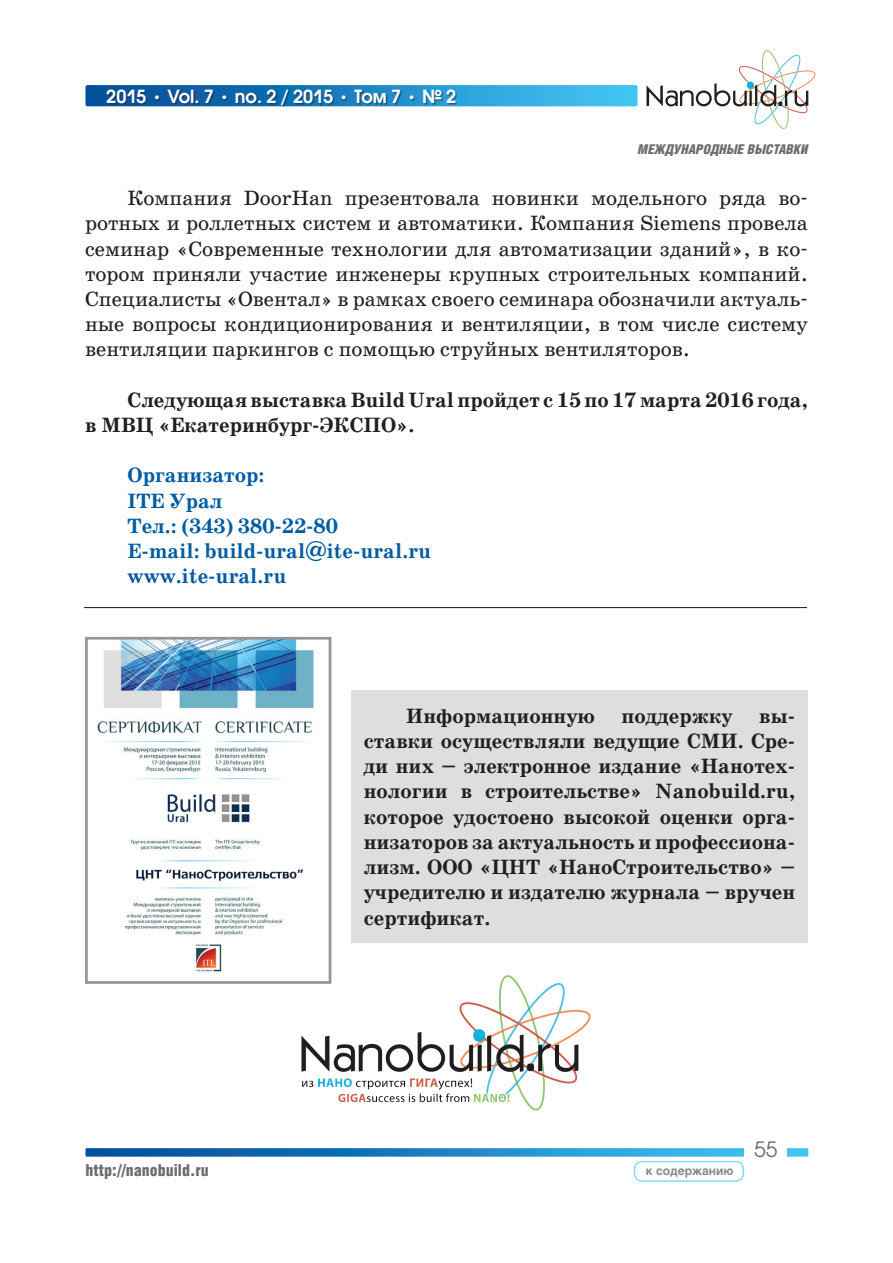
<style>
.page{position:relative;width:893px;height:1263px;background:#fff}
.page>*{position:absolute;margin:0;border:0;box-sizing:border-box;transform-origin:0 0}
.t1{font:21px/25.2px "School Book C";color:#231f20;text-align:justify}
.t2{font:700 21px/25.2px "School Book C";color:#231f20}
.t3{font:700 21px/25.2px "School Book C";color:#015ca3}
.t4{font:21px "Avant Garde Gothic C";color:#6c6d70}
.t5{font:600 18px "Avant Garde Gothic C";color:#fff}
.t6{font:900 16.5px "Helios Cond";color:#6c6d70}
.t7{font:italic 900 13.5px "Helios Cond";color:#6c6d70}
.t8{font:700 12px "Helios";color:#87898c}
.s1{font-family:"School Book C";font-weight:700}
</style>
<div class="page">
<div style="left:85px;top:85px;width:553px;height:21px;background:linear-gradient(to right,#004694,#42c8f7);border-radius:2px"></div>
<div style="left:108px;top:90px;width:349px;height:17px;background:#231f20;opacity:.5"></div>
<svg style="left:646px;top:50px;width:169px;height:79px"></svg>
<svg style="left:85px;top:1148px;width:723px;height:9px;background:#298ac5"></svg>
<div style="left:745px;top:1137px;width:42px;height:20px;background:#fff"></div>
<div style="left:634px;top:1161px;width:110px;height:21px;border:2px solid #8dd7f7;border-radius:7px"></div>
<hr style="left:84px;top:607px;width:723px;height:1px;background:#231f20">
<img style="left:301px;top:974px;width:290px;height:137px">
<div style="left:351px;top:690px;width:457px;height:252px;background:#dddee0"></div>
<img style="left:97px;top:641px;width:230px;height:339px">
<div style="left:85px;top:637px;width:246px;height:347px;border:3px solid #939598"></div>
<p class="t5" style="left:106px;top:85px;width:351px">2015 <span class="s1">•</span> Vol. 7 <span class="s1">•</span> no. 2 / 2015 <span class="s1">•</span> Том 7 <span class="s1">•</span> № 2</p>
<p class="t7" style="left:638px;top:142px;width:172px">МЕЖДУНАРОДНЫЕ ВЫСТАВКИ</p>
<p class="t1" style="left:85px;top:186px;width:724px;text-indent:43px">Компания DoorHan презентовала новинки модельного ряда во&shy;ротных и роллетных систем и автоматики. Компания Siemens провела семинар «Современные технологии для автоматизации зданий», в ко&shy;тором приняли участие инженеры крупных строительных компаний.<br>Специалисты «Овентал» в рамках своего семинара обозначили актуаль&shy;ные вопросы кондиционирования и вентиляции, в том числе систему вентиляции паркингов с помощью струйных вентиляторов.</p>
<p class="t2" style="left:85px;top:388px;width:724px;text-indent:43px">Следующая выставка Build Ural пройдет с 15 по 17 марта 2016 года, в МВЦ «Екатеринбург-ЭКСПО».</p>
<p class="t3" style="left:128px;top:464px;width:305px">Организатор:<br>ITE Урал<br>Тел.: (343) 380-22-80<br>E-mail: build-ural@ite-ural.ru www.ite-ural.ru</p>
<p class="t2" style="left:406px;top:704px;width:190px">Информационную</p>
<p class="t2" style="left:621px;top:704px;width:113px">поддержку</p>
<p class="t2" style="left:364px;top:704px;width:433px;text-align:justify;text-indent:395px">вы&shy;ставки осуществляли ведущие СМИ. Сре&shy;ди них – электронное издание «Нанотех&shy;нологии в строительстве» Nanobuild.ru, которое удостоено высокой оценки орга&shy;низаторов за актуальность и профессиона&shy;лизм. ООО «ЦНТ «НаноСтроительство» – учредителю и издателю журнала – вручен сертификат.</p>
<p class="t6" style="left:85px;top:1161px;width:125px">http://nanobuild.ru</p>
<p class="t8" style="left:646px;top:1163px;width:89px">к содержанию</p>
<p class="t4" style="left:754px;top:1137px;width:25px">55</p>
</div>
